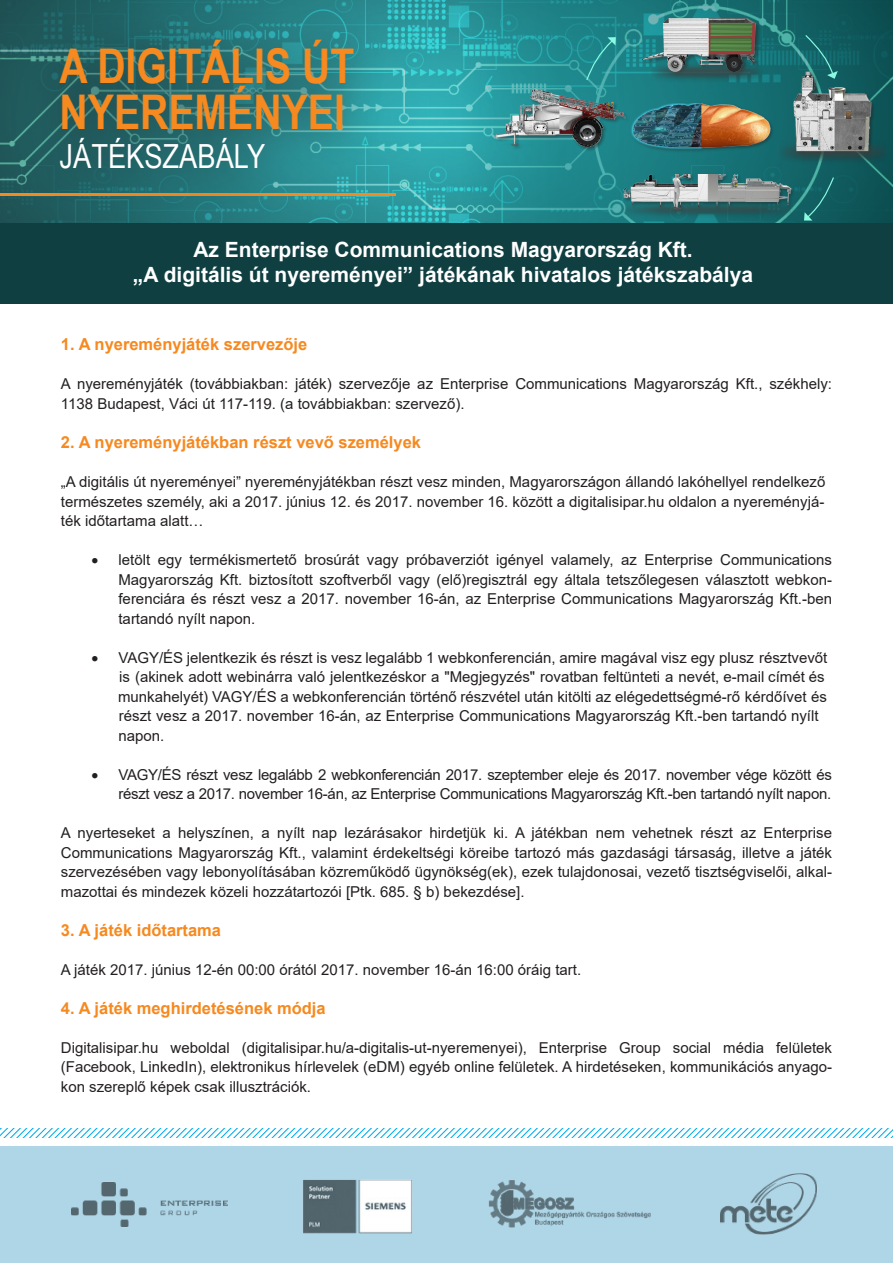
<style>
.page{position:relative;width:893px;height:1263px;background:#fff}
.page>*{position:absolute;margin:0;border:0;box-sizing:border-box;transform-origin:0 0}
.t1{font:700 47.85px "Arial Narrow";color:#f6891f}
.t2{font:33.3px "Arial Narrow";color:#fff}
.t3{font:700 21px "Arial";color:#fff}
.t4{font:700 16.5px "Arial";color:#f6891f}
.Normál{font:15px/19.5px "Arial";color:#231f20;text-align:justify}
.Normál-2{font:15px/19.5px "Arial";letter-spacing:-.02em;color:#231f20}
.t5{font:15px "Symbol";color:#231f20}
</style>
<div class="page">
<svg style="left:795px;top:0;width:98px;height:223px;background:#0f585b"></svg>
<svg style="left:0;top:0;width:795px;height:223px;background:#278d91"></svg>
<div style="left:621px;top:173px;width:174px;height:47px;background:#231f20;opacity:.5"></div>
<img style="left:618px;top:174px;width:180px;height:43px">
<img style="left:626px;top:104px;width:151px;height:52px">
<div style="left:779px;top:71px;width:111px;height:94px;background:#231f20;opacity:.5"></div>
<img style="left:777px;top:61px;width:111px;height:100px">
<img style="left:637px;top:10px;width:125px;height:74px">
<div style="left:493px;top:88px;width:138px;height:64px;background:#1c8489"></div>
<img style="left:493px;top:79px;width:134px;height:75px">
<svg style="left:804px;top:34px;width:34px;height:45px;background:#1f7071"></svg>
<svg style="left:585px;top:37px;width:31px;height:45px"></svg>
<svg style="left:804px;top:176px;width:31px;height:45px"></svg>
<div style="left:0;top:1146px;width:893px;height:117px;background:#afd6e7"></div>
<svg style="left:0;top:1128px;width:893px;height:9px"></svg>
<hr style="left:0;top:193px;width:396px;height:3px;background:#f6891f">
<div style="left:0;top:223px;width:893px;height:81px;background:#0f3f41"></div>
<img style="left:71px;top:1182px;width:157px;height:45px">
<img style="left:488px;top:1180px;width:163px;height:48px">
<img style="left:720px;top:1173px;width:97px;height:62px">
<img style="left:303px;top:1179px;width:109px;height:55px">
<div style="left:22px;top:4px;width:368px;height:204px;background:#231f20;opacity:.75"></div>
<p class="t1" style="left:60px;top:29px;width:296px">A DIGITÁLIS ÚT</p>
<p class="t1" style="left:60px;top:75px;width:287px">NYEREMÉNYEI</p>
<p class="t2" style="left:60px;top:132px;width:207px">JÁTÉKSZABÁLY</p>
<p class="t3" style="left:193px;top:235px;width:501px">Az Enterprise Communications Magyarország Kft.</p>
<p class="t3" style="left:133px;top:260px;width:622px">„A digitális út nyereményei” játékának hivatalos játékszabálya</p>
<p class="t4" style="left:61px;top:333px;width:248px">1. A nyereményjáték szervezője</p>
<p class="Normál" style="left:61px;top:374px;width:772px">A nyereményjáték (továbbiakban: játék) szervezője az Enterprise Communications Magyarország Kft., székhely:<br>1138 Budapest, Váci út 117-119. (a továbbiakban: szervező).</p>
<p class="t4" style="left:61px;top:431px;width:362px">2. A nyereményjátékban részt vevő személyek</p>
<p class="Normál" style="left:61px;top:472px;width:766px">„A digitális út nyereményei” nyereményjátékban részt vesz minden, Magyarországon állandó lakóhellyel rendelkező természetes személy, aki a 2017. június 12. és 2017. november 16. között a digitalisipar.hu oldalon a nyereményjá&shy;ték időtartama alatt…</p>
<p class="t5" style="left:91px;top:550px;width:8px">•</p>
<p class="Normál" style="left:118px;top:550px;width:715px">letölt egy termékismertető brosúrát vagy próbaverziót igényel valamely, az Enterprise Communications Magyarország Kft. biztosított szoftverből vagy (elő)regisztrál egy általa tetszőlegesen választott webkon&shy;ferenciára és részt vesz a 2017. november 16-án, az Enterprise Communications Magyarország Kft.-ben tartandó nyílt napon.</p>
<p class="Normál" style="left:118px;top:647px;width:711px;text-align:left">VAGY/ÉS jelentkezik és részt is vesz legalább 1 webkonferencián, amire magával visz egy plusz résztvevőt is (akinek adott webinárra való jelentkezéskor a "Megjegyzés" rovatban feltünteti a nevét, e-mail címét és munkahelyét) VAGY/ÉS a webkonferencián történő részvétel után kitölti az elégedettségmé-rő kérdőívet és részt vesz a 2017. november 16-án, az Enterprise Communications Magyarország Kft.-ben tartandó nyílt napon.</p>
<p class="Normál-2" style="left:118px;top:764px;width:715px">VAGY/ÉS részt vesz legalább 2 webkonferencián 2017. szeptember eleje és 2017. november vége között és részt vesz a 2017. november 16-án, az Enterprise Communications Magyarország Kft.-ben tartandó nyílt napon.</p>
<p class="Normál" style="left:61px;top:823px;width:773px">A nyerteseket a helyszínen, a nyílt nap lezárásakor hirdetjük ki. A játékban nem vehetnek részt az Enterprise Communications Magyarország Kft., valamint érdekeltségi köreibe tartozó más gazdasági társaság, illetve a játék szervezésében vagy lebonyolításában közreműködő ügynökség(ek), ezek tulajdonosai, vezető tisztségviselői, alkal&shy;mazottai és mindezek közeli hozzátartozói [Ptk. 685. § b) bekezdése].</p>
<p class="t4" style="left:61px;top:918px;width:162px">3. A játék időtartama</p>
<p class="Normál" style="left:61px;top:959px;width:522px">A játék 2017. június 12-én 00:00 órától 2017. november 16-án 16:00 óráig tart.</p>
<p class="t4" style="left:61px;top:996px;width:266px">4. A játék meghirdetésének módja</p>
<p class="Normál" style="left:61px;top:1037px;width:773px">Digitalisipar.hu weboldal (digitalisipar.hu/a-digitalis-ut-nyeremenyei), Enterprise Group social média felületek (Facebook, LinkedIn), elektronikus hírlevelek (eDM) egyéb online felületek. A hirdetéseken, kommunikációs anyago&shy;kon szereplő képek csak illusztrációk.</p>
<p class="t5" style="left:91px;top:647px;width:8px">•</p>
<p class="t5" style="left:91px;top:764px;width:8px">•</p>
</div>
